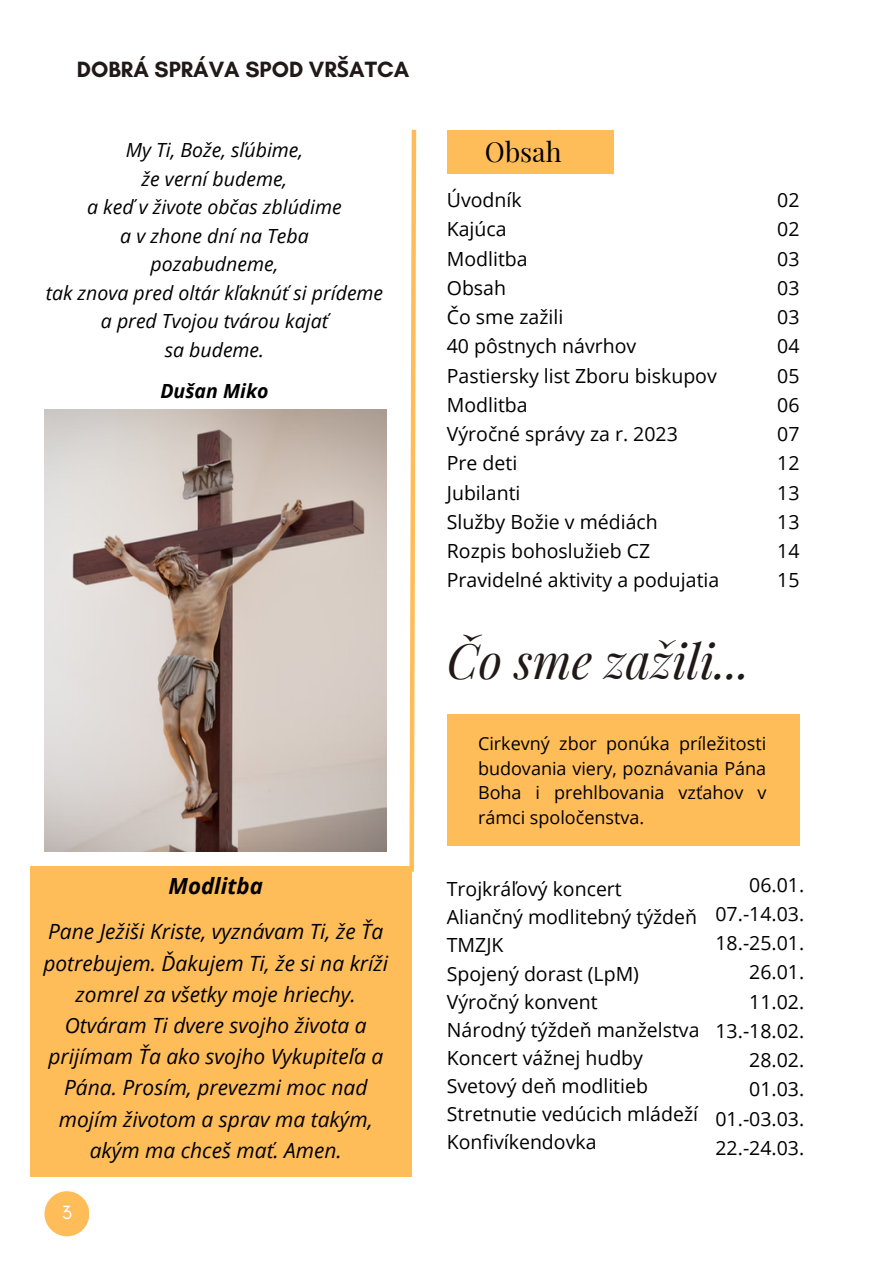
<style>
.page{position:relative;width:894px;height:1264px;background:#fff}
.page>*{position:absolute;margin:0;border:0;box-sizing:border-box;transform-origin:0 0}
.t1{font:italic 48px "Playfair Display";color:#201917}
.t2{font:27px "Playfair Display";color:#000}
.t3{font:700 22.5px "Glacial Indifference";color:#201917}
.t4{font:italic 700 22.2px "Open Sans";color:#000}
.t5{font:italic 21px/31.2px "Open Sans";color:#000;text-align:center}
.t6{font:19.5px "Open Sans";color:#000}
.t7{font:italic 19.5px "Open Sans";color:#000}
.t8{font:italic 700 19.5px "Open Sans";color:#000}
.t9{font:19.5px "Glacial Indifference";color:#fff}
.t10{font:18px/24.8px "Open Sans";color:#000;text-align:justify}
.s1{font-family:"Noto Sans"}
</style>
<div class="page">
<div style="left:446px;top:714px;width:353px;height:131px;background:#ffbd59"></div>
<div style="left:446px;top:130px;width:167px;height:44px;background:#ffbd59"></div>
<div style="left:44px;top:1191px;width:45px;height:45px;background:#ffbd59;border-radius:50%"></div>
<svg style="left:409px;top:129px;width:8px;height:747px"></svg>
<img style="left:44px;top:409px;width:342px;height:442px">
<div style="left:30px;top:866px;width:381px;height:310px;background:#ffbd59"></div>
<p class="t3" style="left:77px;top:56px;width:334px">DOBRÁ SPRÁVA SPOD VR<span class="s1">Š</span>ATCA</p>
<p class="t7" style="left:126px;top:136px;width:179px">My Ti, Bože, sľúbime,</p>
<p class="t7" style="left:142px;top:165px;width:147px">že verní budeme,</p>
<p class="t7" style="left:87px;top:193px;width:256px">a keď v živote občas zblúdime</p>
<p class="t7" style="left:120px;top:222px;width:190px">a v zhone dní na Teba</p>
<p class="t7" style="left:150px;top:250px;width:129px">pozabudneme,</p>
<p class="t7" style="left:46px;top:279px;width:339px">tak znova pred oltár kľaknúť si prídeme</p>
<p class="t7" style="left:101px;top:307px;width:228px">a pred Tvojou tvárou kajať</p>
<p class="t7" style="left:165px;top:336px;width:101px">sa budeme.</p>
<p class="t8" style="left:160px;top:377px;width:109px">Dušan Miko</p>
<p class="t4" style="left:168px;top:870px;width:96px">Modlitba</p>
<p class="t5" style="left:43px;top:915px;width:346px">Pane Ježiši Kriste, vyznávam Ti, že Ťa potrebujem. Ďakujem Ti, že si na kríži zomrel za všetky moje hriechy.<br>Otváram Ti dvere svojho života a prijímam Ťa ako svojho Vykupiteľa a<br>Pána. Prosím, prevezmi moc nad mojím životom a sprav ma takým, akým ma chceš mať. Amen.</p>
<h3 class="t9" style="left:62px;top:1200px;width:12px">3</h3>
<p class="t2" style="left:485px;top:133px;width:78px">Obsah</p>
<p class="t6" style="left:446px;top:186px;width:76px">Úvodník</p>
<p class="t6" style="left:446px;top:215px;width:61px">Kajúca</p>
<p class="t6" style="left:446px;top:245px;width:82px">Modlitba</p>
<p class="t6" style="left:446px;top:274px;width:61px">Obsah</p>
<p class="t6" style="left:446px;top:303px;width:118px">Čo sme zažili</p>
<p class="t6" style="left:446px;top:332px;width:191px">40 pôstnych návrhov</p>
<p class="t6" style="left:446px;top:362px;width:271px">Pastiersky list Zboru biskupov</p>
<p class="t6" style="left:446px;top:391px;width:82px">Modlitba</p>
<p class="t6" style="left:446px;top:420px;width:232px">Výročné správy za r. 2023</p>
<p class="t6" style="left:446px;top:449px;width:72px">Pre deti</p>
<p class="t6" style="left:446px;top:479px;width:75px">Jubilanti</p>
<p class="t6" style="left:446px;top:508px;width:212px">Služby Božie v médiách</p>
<p class="t6" style="left:446px;top:537px;width:205px">Rozpis bohoslužieb CZ</p>
<p class="t6" style="left:446px;top:566px;width:274px">Pravidelné aktivity a podujatia</p>
<p class="t1" style="left:446px;top:626px;width:304px">Čo sme zažili...</p>
<p class="t6" style="left:777px;top:186px;width:24px">02</p>
<p class="t6" style="left:777px;top:215px;width:24px">02</p>
<p class="t6" style="left:777px;top:245px;width:24px">03</p>
<p class="t6" style="left:777px;top:274px;width:24px">03</p>
<h1 class="t6" style="left:777px;top:303px;width:24px">03</h1>
<p class="t6" style="left:777px;top:332px;width:24px">04</p>
<p class="t6" style="left:777px;top:362px;width:24px">05</p>
<p class="t6" style="left:777px;top:391px;width:24px">06</p>
<p class="t6" style="left:777px;top:420px;width:24px">07</p>
<p class="t6" style="left:777px;top:449px;width:24px">12</p>
<p class="t6" style="left:777px;top:479px;width:24px">13</p>
<p class="t6" style="left:777px;top:508px;width:24px">13</p>
<p class="t6" style="left:777px;top:537px;width:24px">14</p>
<p class="t6" style="left:777px;top:566px;width:24px">15</p>
<p class="t10" style="left:478px;top:730px;width:290px">Cirkevný zbor ponúka príležitosti budovania viery, poznávania Pána Boha i prehlbovania vzťahov v rámci spoločenstva.</p>
<p class="t6" style="left:446px;top:875px;width:176px">Trojkráľový koncert</p>
<p class="t6" style="left:446px;top:903px;width:252px">Aliančný modlitebný týždeň</p>
<p class="t6" style="left:446px;top:931px;width:58px">TMZJK</p>
<p class="t6" style="left:446px;top:959px;width:194px">Spojený dorast (LpM)</p>
<p class="t6" style="left:446px;top:987px;width:152px">Výročný konvent</p>
<p class="t6" style="left:446px;top:1015px;width:254px">Národný týždeň manželstva</p>
<h4 class="t6" style="left:446px;top:1044px;width:198px">Koncert vážnej hudby</h4>
<h5 class="t6" style="left:446px;top:1072px;width:203px">Svetový deň modlitieb</h5>
<p class="t6" style="left:446px;top:1100px;width:253px">Stretnutie vedúcich mládeží</p>
<h2 class="t6" style="left:446px;top:1128px;width:151px">Konfivíkendovka</h2>
<p class="t6" style="left:749px;top:870px;width:56px">06.01.</p>
<p class="t6" style="left:715px;top:900px;width:90px">07.-14.03.</p>
<p class="t6" style="left:715px;top:929px;width:90px">18.-25.01.</p>
<p class="t6" style="left:749px;top:958px;width:56px">26.01.</p>
<p class="t6" style="left:749px;top:987px;width:56px">11.02.</p>
<p class="t6" style="left:715px;top:1017px;width:90px">13.-18.02.</p>
<p class="t6" style="left:749px;top:1046px;width:56px">28.02.</p>
<p class="t6" style="left:749px;top:1075px;width:56px">01.03.</p>
<p class="t6" style="left:715px;top:1104px;width:90px">01.-03.03.</p>
<p class="t6" style="left:715px;top:1134px;width:90px">22.-24.03.</p>
</div>
